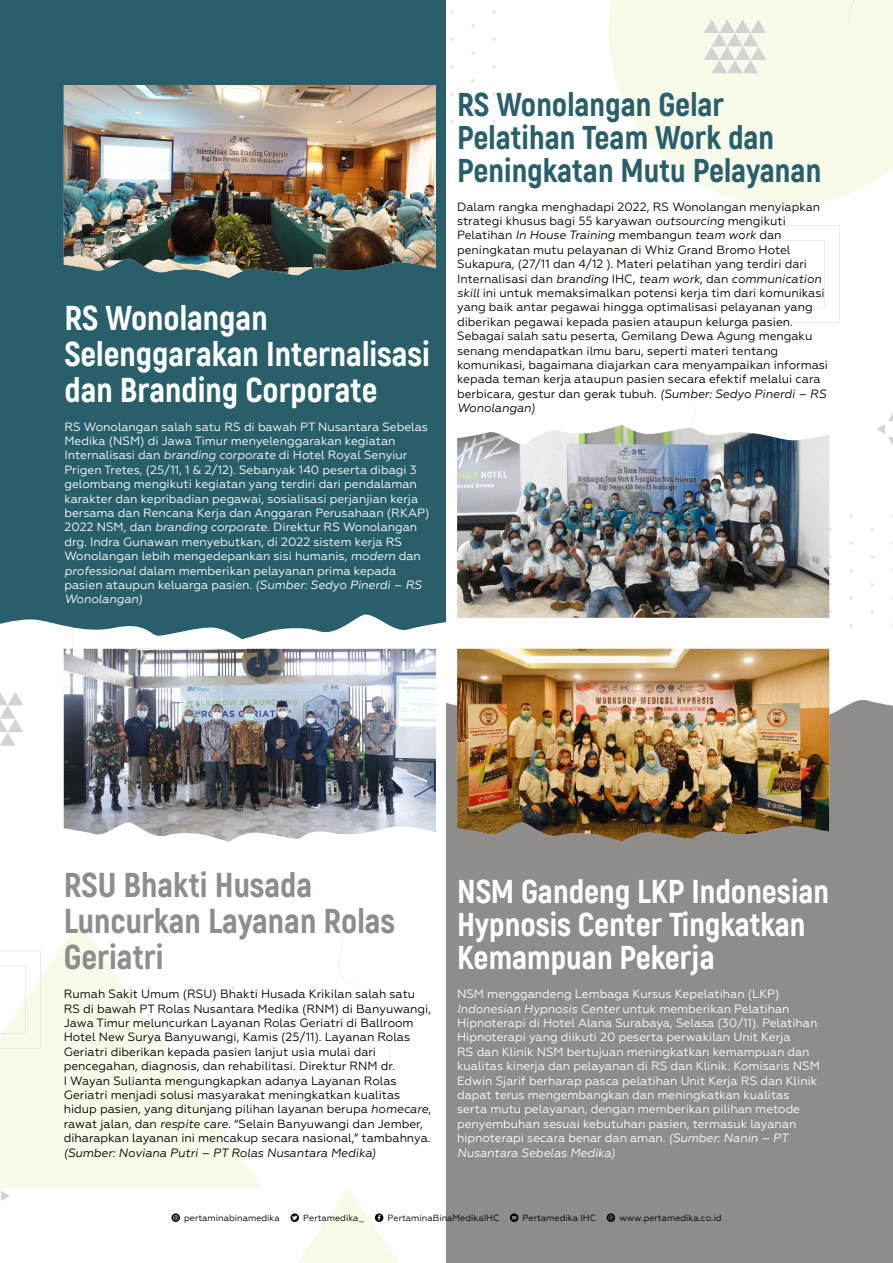
<style>
.page{position:relative;width:893px;height:1263px;background:#fff}
.page>*{position:absolute;margin:0;border:0;box-sizing:border-box;transform-origin:0 0}
.t1{font:800 34.5px/36px "Akrobat";color:#fff}
.t2{font:800 34.5px/36px "Akrobat";color:#8f8c8c}
.t3{font:800 33px/33px "Akrobat";color:#fff}
.t4{font:800 33px/33px "Akrobat";color:#295f6b}
.t5{font:12px/14.4px "Geometria";color:#000}
.t6{font:12px/14.4px "Geometria";color:#fff}
.t7{font:italic 12px "Geometria";color:#000}
.t8{font:9px "Geometria";color:#000}
.s1{font-style:italic}
</style>
<div class="page">
<svg style="left:609px;top:0;width:284px;height:206px;fill:#f7fae9"></svg>
<svg style="left:704px;top:19px;width:62px;height:54px"></svg>
<svg style="left:0;top:692px;width:23px;height:54px"></svg>
<svg style="left:0;top:922px;width:263px;height:266px;fill:#f7fae9"></svg>
<svg style="left:492px;top:10px;width:4px;height:4px"></svg>
<svg style="left:492px;top:65px;width:4px;height:4px"></svg>
<svg style="left:471px;top:51px;width:4px;height:4px"></svg>
<svg style="left:471px;top:106px;width:4px;height:4px"></svg>
<svg style="left:450px;top:10px;width:4px;height:4px"></svg>
<svg style="left:450px;top:65px;width:4px;height:4px"></svg>
<svg style="left:870px;top:555px;width:4px;height:4px"></svg>
<svg style="left:870px;top:610px;width:4px;height:4px"></svg>
<svg style="left:849px;top:541px;width:4px;height:4px"></svg>
<svg style="left:849px;top:596px;width:4px;height:4px"></svg>
<svg style="left:231px;top:986px;width:4px;height:3px"></svg>
<svg style="left:231px;top:1013px;width:4px;height:4px"></svg>
<svg style="left:231px;top:1041px;width:4px;height:3px"></svg>
<svg style="left:231px;top:1068px;width:4px;height:4px"></svg>
<svg style="left:231px;top:1096px;width:4px;height:3px"></svg>
<svg style="left:211px;top:999px;width:3px;height:4px"></svg>
<svg style="left:211px;top:1027px;width:3px;height:4px"></svg>
<svg style="left:211px;top:1054px;width:3px;height:4px"></svg>
<svg style="left:190px;top:1013px;width:3px;height:4px"></svg>
<svg style="left:190px;top:1068px;width:3px;height:4px"></svg>
<svg style="left:169px;top:999px;width:3px;height:4px"></svg>
<svg style="left:169px;top:1027px;width:3px;height:4px"></svg>
<svg style="left:169px;top:1054px;width:3px;height:4px"></svg>
<svg style="left:148px;top:1013px;width:3px;height:4px"></svg>
<svg style="left:148px;top:1068px;width:3px;height:4px"></svg>
<svg style="left:127px;top:999px;width:3px;height:4px"></svg>
<svg style="left:127px;top:1027px;width:3px;height:4px"></svg>
<svg style="left:127px;top:1054px;width:3px;height:4px"></svg>
<svg style="left:742px;top:225px;width:98px;height:98px"></svg>
<svg style="left:0;top:951px;width:41px;height:97px"></svg>
<svg style="left:800px;top:0;width:55px;height:24px"></svg>
<svg style="left:338px;top:939px;width:53px;height:143px"></svg>
<svg style="left:63px;top:639px;width:35px;height:60px"></svg>
<svg style="left:616px;top:230px;width:33px;height:33px"></svg>
<svg style="left:1px;top:1191px;width:9px;height:10px"></svg>
<svg style="left:877px;top:413px;width:16px;height:32px"></svg>
<div style="left:0;top:0;width:446px;height:639px;background:#295f6b"></div>
<div style="left:446px;top:690px;width:447px;height:573px;background:#8f8c8c"></div>
<img style="left:64px;top:85px;width:372px;height:193px">
<img style="left:457px;top:649px;width:372px;height:193px">
<img style="left:64px;top:649px;width:372px;height:193px">
<img style="left:457px;top:425px;width:372px;height:193px">
<svg style="left:607px;top:1213px;width:8px;height:9px"></svg>
<svg style="left:171px;top:1213px;width:9px;height:9px"></svg>
<svg style="left:510px;top:1213px;width:8px;height:9px"></svg>
<svg style="left:290px;top:1188px;width:110px;height:75px"></svg>
<h1 class="t1" style="left:64px;top:299px;width:367px">RS Wonolangan<br>Selenggarakan Internalisasi dan Branding Corporate</h1>
<p class="t6" style="left:64px;top:419px;width:366px">RS Wonolangan salah satu RS di bawah PT Nusantara Sebelas Medika (NSM) di Jawa Timur menyelenggarakan kegiatan Internalisasi dan <span class="s1">branding corporate</span> di Hotel Royal Senyiur Prigen Tretes, (25/11, 1 &amp; 2/12). Sebanyak 140 peserta dibagi 3 gelombang mengikuti kegiatan yang terdiri dari pendalaman karakter dan kepribadian pegawai, sosialisasi perjanjian kerja bersama dan Rencana Kerja dan Anggaran Perusahaan (RKAP)<br>2022 NSM, dan <span class="s1">branding corporate</span>. Direktur RS Wonolangan drg. Indra Gunawan menyebutkan, di 2022 sistem kerja RS Wonolangan lebih mengedepankan sisi humanis, <span class="s1">modern</span> dan <span class="s1">professional</span> dalam memberikan pelayanan prima kepada pasien ataupun keluarga pasien. <span class="s1">(Sumber: Sedyo Pinerdi – RS Wonolangan)</span></p>
<h2 class="t4" style="left:457px;top:87px;width:366px">RS Wonolangan Gelar<br>Pelatihan Team Work dan<br>Peningkatan Mutu Pelayanan</h2>
<p class="t5" style="left:457px;top:199px;width:372px">Dalam rangka menghadapi 2022, RS Wonolangan menyiapkan strategi khusus bagi 55 karyawan <span class="s1">outsourcing</span> mengikuti Pelatihan <span class="s1">In House Training</span> membangun <span class="s1">team work</span> dan peningkatan mutu pelayanan di Whiz Grand Bromo Hotel Sukapura, (27/11 dan 4/12 ). Materi pelatihan yang terdiri dari Internalisasi dan <span class="s1">branding</span> IHC, <span class="s1">team work</span>, dan <span class="s1">communication skill</span> ini untuk memaksimalkan potensi kerja tim dari komunikasi yang baik antar pegawai hingga optimalisasi pelayanan yang diberikan pegawai kepada pasien ataupun kelurga pasien.<br>Sebagai salah satu peserta, Gemilang Dewa Agung mengaku senang mendapatkan ilmu baru, seperti materi tentang komunikasi, bagaimana diajarkan cara menyampaikan informasi kepada teman kerja ataupun pasien secara efektif melalui cara berbicara, gestur dan gerak tubuh. <span class="s1">(Sumber: Sedyo Pinerdi – RS Wonolangan)</span></p>
<h1 class="t2" style="left:64px;top:867px;width:333px">RSU Bhakti Husada<br>Luncurkan Layanan Rolas<br>Geriatri</h1>
<p class="t5" style="left:64px;top:987px;width:369px">Rumah Sakit Umum (RSU) Bhakti Husada Krikilan salah satu RS di bawah PT Rolas Nusantara Medika (RNM) di Banyuwangi, Jawa Timur meluncurkan Layanan Rolas Geriatri di Ballroom Hotel New Surya Banyuwangi, Kamis (25/11). Layanan Rolas Geriatri diberikan kepada pasien lanjut usia mulai dari pencegahan, diagnosis, dan rehabilitasi. Direktur RNM dr.<br>I Wayan Sulianta mengungkapkan adanya Layanan Rolas Geriatri menjadi solusi masyarakat meningkatkan kualitas hidup pasien, yang ditunjang pilihan layanan berupa <span class="s1">homecare</span>, rawat jalan, dan <span class="s1">respite care</span>. “Selain Banyuwangi dan Jember, diharapkan layanan ini mencakup secara nasional,” tambahnya.</p>
<p class="t7" style="left:64px;top:1145px;width:314px">(Sumber: Noviana Putri – PT Rolas Nusantara Medika)</p>
<h2 class="t3" style="left:457px;top:875px;width:374px">NSM Gandeng LKP Indonesian<br>Hypnosis Center Tingkatkan<br>Kemampuan Pekerja</h2>
<p class="t6" style="left:457px;top:987px;width:364px">NSM menggandeng Lembaga Kursus Kepelatihan (LKP)<br><span class="s1">Indonesian Hypnosis Center</span> untuk memberikan Pelatihan Hipnoterapi di Hotel Alana Surabaya, Selasa (30/11). Pelatihan Hipnoterapi yang diikuti 20 peserta perwakilan Unit Kerja<br>RS dan Klinik NSM bertujuan meningkatkan kemampuan dan kualitas kinerja dan pelayanan di RS dan Klinik. Komisaris NSM Edwin Sjarif berharap pasca pelatihan Unit Kerja RS dan Klinik dapat terus mengembangkan dan meningkatkan kualitas serta mutu pelayanan, dengan memberikan pilihan metode penyembuhan sesuai kebutuhan pasien, termasuk layanan hipnoterapi secara benar dan aman. <span class="s1">(Sumber: Nanin – PT Nusantara Sebelas Medika)</span></p>
<p class="t8" style="left:184px;top:1213px;width:97px">pertaminabinamedika</p>
<p class="t8" style="left:303px;top:1213px;width:62px">Pertamedika_</p>
<p class="t8" style="left:388px;top:1213px;width:113px">PertaminaBinaMedikaIHC</p>
<p class="t8" style="left:523px;top:1213px;width:75px">Pertamedika IHC</p>
<p class="t8" style="left:619px;top:1213px;width:104px">www.pertamedika.co.id</p>
</div>
